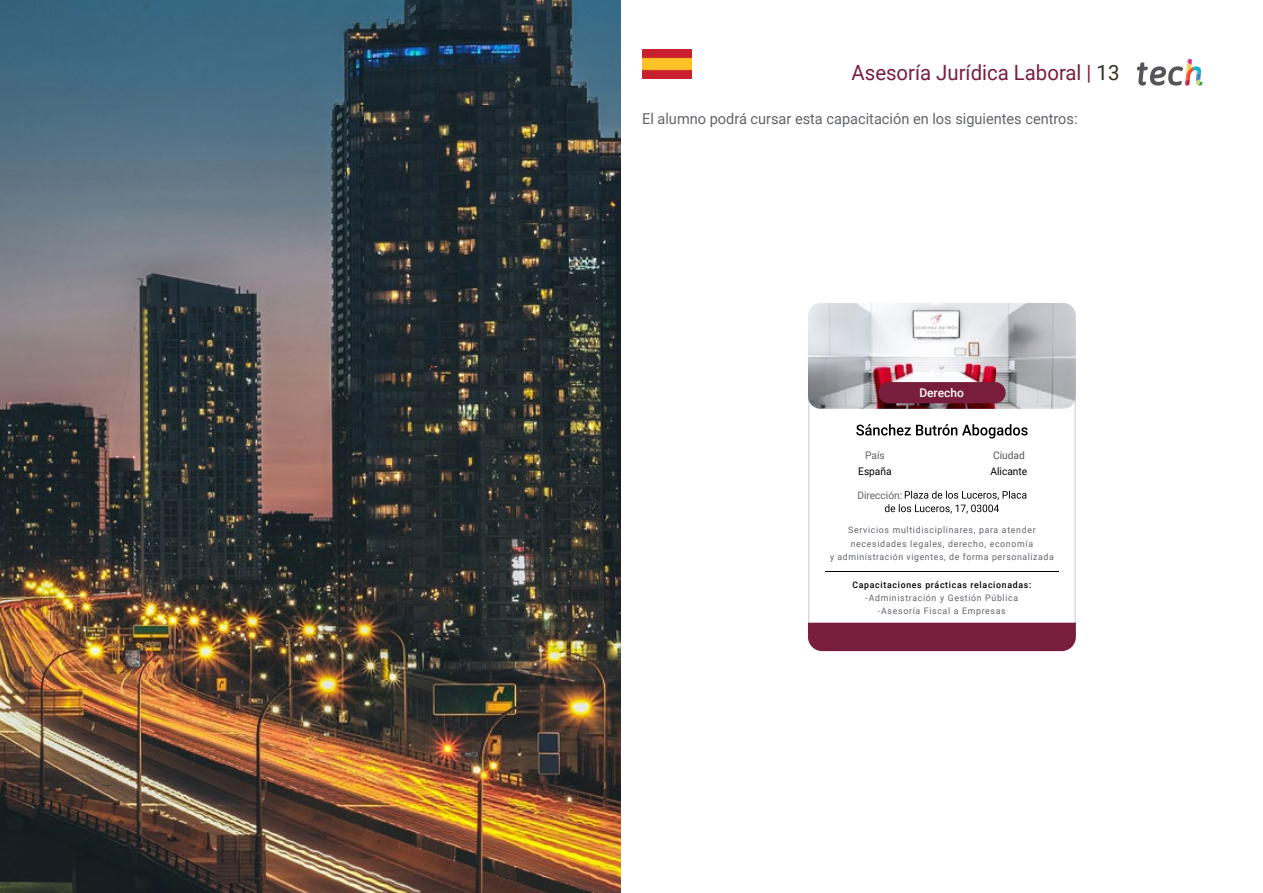
<style>
.page{position:relative;width:1263px;height:893px;background:#fff}
.page>*{position:absolute;margin:0;border:0;box-sizing:border-box;transform-origin:0 0}
.t1{font:21px "Roboto";color:#791e3c}
.t2{font:15px "Roboto";color:#61646a}
.t3{font:500 12px "Roboto";color:#fff}
.t4{font:10.5px "Roboto";color:#61646a}
.t5{font:10.5px "Roboto";color:#000}
.t6{font:10.5px "Roboto";color:#52555b}
.t7{font:9px/13.5px "Roboto";letter-spacing:.08em;color:#61646a;text-align:center}
.t8{font:500 9px "Roboto";letter-spacing:.08em;color:#000}
.s1{color:#312e20}
</style>
<div class="page">
<img style="left:0;top:0;width:621px;height:893px">
<img style="left:642px;top:49px;width:49px;height:30px">
<svg style="left:808px;top:409px;width:268px;height:243px"></svg>
<img style="left:808px;top:303px;width:268px;height:106px">
<div style="left:878px;top:382px;width:128px;height:21px;background:#791d3c;border-radius:11px"></div>
<div style="left:808px;top:623px;width:268px;height:28px;background:#791d3c"></div>
<hr style="left:825px;top:571px;width:234px;height:1px;background:#000">
<svg style="left:856px;top:424px;width:171px;height:15px"></svg>
<svg style="left:885px;top:491px;width:141px;height:23px"></svg>
<svg style="left:1137px;top:59px;width:65px;height:27px"></svg>
<h1 class="t1" style="left:851px;top:57px;width:269px">Asesoría Jurídica Laboral | <span class="s1">13</span></h1>
<h2 class="t2" style="left:642px;top:108px;width:437px">El alumno podrá cursar esta capacitación en los siguientes centros:</h2>
<p class="t4" style="left:865px;top:447px;width:21px">País</p>
<p class="t5" style="left:858px;top:464px;width:35px">España</p>
<h3 class="t3" style="left:919px;top:385px;width:46px">Derecho</h3>
<p class="t6" style="left:993px;top:447px;width:33px">Ciudad</p>
<p class="t5" style="left:990px;top:464px;width:38px">Alicante</p>
<p class="t4" style="left:857px;top:487px;width:46px">Dirección:</p>
<p class="t7" style="left:830px;top:523px;width:225px">Servicios multidisciplinares, para atender necesidades legales, derecho, economía<br>y administración vigentes, de forma personalizada</p>
<p class="t8" style="left:852px;top:578px;width:180px">Capacitaciones prácticas relacionadas:</p>
<p class="t7" style="left:865px;top:591px;width:154px">-Administración y Gestión Pública -Asesoría Fiscal a Empresas</p>
</div>
